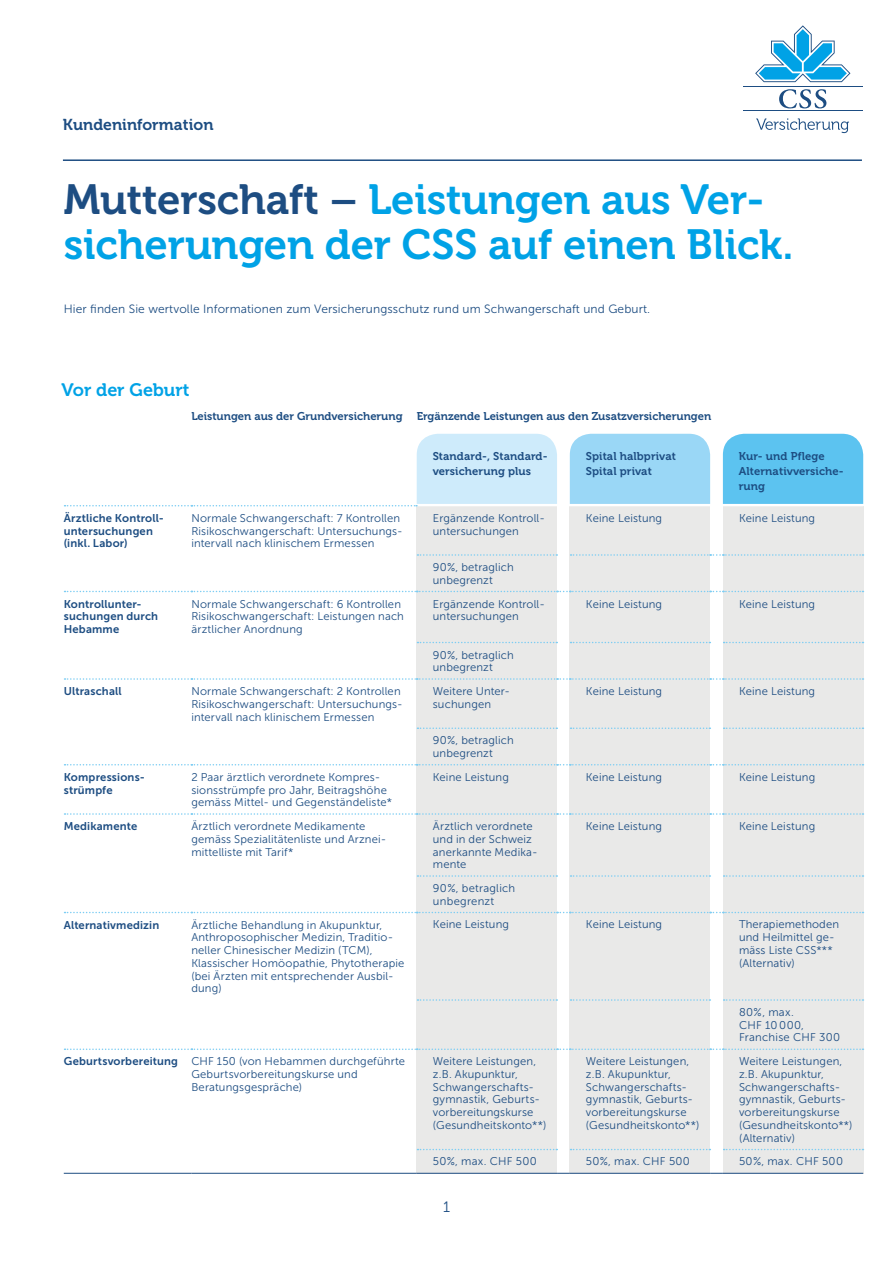
<style>
.page{position:relative;width:893px;height:1263px;background:#fff}
.page>*{position:absolute;margin:0;border:0;box-sizing:border-box;transform-origin:0 0}
.t1{font:42px/45px "Museo 700";letter-spacing:-.005em;color:#00a2e6}
.t2{font:18px "Museo 700";letter-spacing:-.005em;color:#00a2e6}
.t3{font:15.75px "Museo 700";letter-spacing:.005em;color:#1d4d82}
.t4{font:15px "Museo Sans 300";color:#1d4d82}
.t5{font:12px "Museo Sans 300";letter-spacing:.01em;color:#1d4d82}
.t6{font:11.25px/12.8px "Museo Sans 300";letter-spacing:.01em;color:#1d4d82}
.t7{font:11.25px/15px "Museo 700";letter-spacing:.005em;color:#1d4d82}
.t8{font:11.25px/12.8px "Museo Sans 700";letter-spacing:.015em;color:#1d4d82}
.s1{color:#1d4d82}
.s2{font-family:"Museo Sans 700"}
</style>
<div class="page">
<div style="left:570px;top:434px;width:140px;height:70px;background:#9ad7f6"></div>
<div style="left:723px;top:434px;width:140px;height:70px;background:#5cc3f0"></div>
<div style="left:417px;top:506px;width:140px;height:668px;background:#e9e9e8"></div>
<div style="left:570px;top:506px;width:140px;height:668px;background:#e9e9e8"></div>
<div style="left:723px;top:506px;width:140px;height:668px;background:#e9e9e8"></div>
<svg style="left:65px;top:434px;width:492px;height:72px"></svg>
<svg style="left:417px;top:554px;width:140px;height:2px"></svg>
<svg style="left:571px;top:554px;width:292px;height:2px"></svg>
<svg style="left:417px;top:642px;width:140px;height:1px"></svg>
<svg style="left:571px;top:642px;width:139px;height:1px"></svg>
<svg style="left:65px;top:591px;width:798px;height:1px"></svg>
<svg style="left:724px;top:642px;width:139px;height:1px"></svg>
<svg style="left:65px;top:678px;width:798px;height:2px"></svg>
<svg style="left:417px;top:727px;width:140px;height:2px"></svg>
<svg style="left:571px;top:727px;width:139px;height:2px"></svg>
<svg style="left:724px;top:727px;width:139px;height:2px"></svg>
<svg style="left:65px;top:764px;width:798px;height:1px"></svg>
<svg style="left:65px;top:813px;width:798px;height:2px"></svg>
<svg style="left:417px;top:875px;width:140px;height:2px"></svg>
<svg style="left:571px;top:875px;width:139px;height:2px"></svg>
<svg style="left:724px;top:875px;width:139px;height:2px"></svg>
<svg style="left:65px;top:912px;width:798px;height:1px"></svg>
<svg style="left:417px;top:999px;width:140px;height:2px"></svg>
<svg style="left:571px;top:999px;width:139px;height:2px"></svg>
<svg style="left:724px;top:999px;width:139px;height:2px"></svg>
<svg style="left:65px;top:1048px;width:798px;height:2px"></svg>
<svg style="left:417px;top:1149px;width:140px;height:1px"></svg>
<svg style="left:571px;top:1149px;width:139px;height:1px"></svg>
<svg style="left:724px;top:1149px;width:139px;height:1px"></svg>
<hr style="left:64px;top:1173px;width:127px;height:1px;background:#1d4d82">
<hr style="left:191px;top:1173px;width:226px;height:1px;background:#1d4d82">
<hr style="left:417px;top:1173px;width:140px;height:1px;background:#1d4d82">
<svg style="left:557px;top:1173px;width:13px;height:1px"></svg>
<hr style="left:570px;top:1173px;width:140px;height:1px;background:#1d4d82">
<svg style="left:710px;top:1173px;width:13px;height:1px"></svg>
<hr style="left:723px;top:1173px;width:140px;height:1px;background:#1d4d82">
<svg style="left:756px;top:118px;width:93px;height:15px"></svg>
<hr style="left:743px;top:110px;width:119px;height:1px;background:#1d4d82">
<hr style="left:743px;top:87px;width:119px;height:1px;background:#1d4d82">
<svg style="left:755px;top:25px;width:95px;height:57px"></svg>
<svg style="left:779px;top:89px;width:47px;height:19px"></svg>
<hr style="left:63px;top:159px;width:799px;height:2px;background:#1d4d82">
<h3 class="t3" style="left:63px;top:116px;width:152px">Kundeninformation</h3>
<h1 class="t1" style="left:64px;top:178px;width:731px"><span class="s1">Mutterschaft –</span> Leistungen aus Ver&shy;sicherungen der CSS auf einen Blick.</h1>
<p class="t5" style="left:64px;top:302px;width:588px">Hier finden Sie wertvolle Informationen zum Versicherungsschutz rund um Schwangerschaft und Geburt.</p>
<h2 class="t2" style="left:62px;top:380px;width:129px">Vor der Geburt</h2>
<p class="t7" style="left:191px;top:409px;width:213px">Leistungen aus der Grundversicherung</p>
<p class="t7" style="left:417px;top:409px;width:296px">Ergänzende Leistungen aus den Zusatzversicherungen</p>
<p class="t7" style="left:433px;top:449px;width:116px">Standard-, Standard&shy;versicherung plus</p>
<p class="t7" style="left:586px;top:449px;width:92px">Spital halbprivat<br>Spital privat</p>
<p class="t7" style="left:739px;top:449px;width:106px">Kur- und Pflege<br>Alternativversiche&shy;rung</p>
<p class="t8" style="left:64px;top:511px;width:102px">Ärztliche Kontroll&shy;untersuchungen (inkl. Labor)</p>
<p class="t6" style="left:191px;top:512px;width:213px">Normale Schwangerschaft: 7 Kontrollen<br>Risikoschwangerschaft: Untersuchungs&shy;intervall nach klinischem Ermessen</p>
<p class="t6" style="left:433px;top:512px;width:114px">Ergänzende Kontroll&shy;untersuchungen</p>
<p class="t6" style="left:586px;top:512px;width:78px">Keine Leistung</p>
<p class="t6" style="left:739px;top:512px;width:78px">Keine Leistung</p>
<p class="t6" style="left:433px;top:561px;width:82px">90%, betraglich unbegrenzt</p>
<p class="t8" style="left:64px;top:597px;width:96px">Kontrollunter&shy;suchungen durch<br>Hebamme</p>
<p class="t6" style="left:191px;top:597px;width:214px">Normale Schwangerschaft: 6 Kontrollen<br>Risikoschwangerschaft: Leistungen nach ärztlicher Anordnung</p>
<p class="t6" style="left:433px;top:597px;width:114px">Ergänzende Kontroll&shy;untersuchungen</p>
<p class="t6" style="left:586px;top:597px;width:78px">Keine Leistung</p>
<p class="t6" style="left:739px;top:597px;width:78px">Keine Leistung</p>
<p class="t6" style="left:433px;top:648px;width:82px">90%, betraglich unbegrenzt</p>
<p class="t8" style="left:64px;top:685px;width:59px">Ultraschall</p>
<p class="t6" style="left:191px;top:685px;width:213px">Normale Schwangerschaft: 2 Kontrollen<br>Risikoschwangerschaft: Untersuchungs&shy;intervall nach klinischem Ermessen</p>
<p class="t6" style="left:433px;top:685px;width:79px">Weitere Unter&shy;suchungen</p>
<p class="t6" style="left:586px;top:685px;width:78px">Keine Leistung</p>
<p class="t6" style="left:739px;top:685px;width:78px">Keine Leistung</p>
<p class="t6" style="left:433px;top:734px;width:82px">90%, betraglich unbegrenzt</p>
<p class="t8" style="left:64px;top:770px;width:83px">Kompressions&shy;strümpfe</p>
<p class="t6" style="left:191px;top:771px;width:202px">2 Paar ärztlich verordnete Kompres&shy;sionsstrümpfe pro Jahr, Beitragshöhe gemäss Mittel- und Gegenständeliste*</p>
<p class="t6" style="left:433px;top:771px;width:78px">Keine Leistung</p>
<p class="t6" style="left:586px;top:771px;width:78px">Keine Leistung</p>
<p class="t6" style="left:739px;top:771px;width:78px">Keine Leistung</p>
<p class="t8" style="left:64px;top:820px;width:75px">Medikamente</p>
<p class="t6" style="left:191px;top:820px;width:197px">Ärztlich verordnete Medikamente gemäss Spezialitätenliste und Arznei&shy;mittelliste mit Tarif*</p>
<p class="t6" style="left:433px;top:820px;width:106px">Ärztlich verordnete und in der Schweiz anerkannte Medika&shy;mente</p>
<p class="t6" style="left:586px;top:820px;width:78px">Keine Leistung</p>
<p class="t6" style="left:739px;top:820px;width:78px">Keine Leistung</p>
<p class="t6" style="left:433px;top:882px;width:84px">90%, betraglich unbegrenzt</p>
<p class="t8" style="left:64px;top:918px;width:97px">Alternativmedizin</p>
<p class="t6" style="left:191px;top:918px;width:215px">Ärztliche Behandlung in Akupunktur, Anthroposophischer Medizin, Traditio&shy;neller Chinesischer Medizin (TCM), Klassischer Homöopathie, Phytotherapie (bei Ärzten mit entsprechender Ausbil&shy;dung)</p>
<p class="t6" style="left:433px;top:918px;width:78px">Keine Leistung</p>
<p class="t6" style="left:586px;top:918px;width:78px">Keine Leistung</p>
<p class="t6" style="left:739px;top:918px;width:101px">Therapiemethoden und Heilmittel ge&shy;mäss Liste CSS*** (Alternativ)</p>
<p class="t6" style="left:739px;top:1006px;width:103px">80%, max.<br>CHF 10 000,<br>Franchise CHF 300</p>
<p class="t6" style="left:191px;top:1055px;width:215px;text-indent:-128px"><span class="s2">Geburtsvorbereitung</span> CHF 150 (von Hebammen durchgeführte<br>Geburtsvorbereitungskurse und<br>Beratungsgespräche)</p>
<p class="t6" style="left:433px;top:1055px;width:115px">Weitere Leistungen, z.B. Akupunktur,<br>Schwangerschafts&shy;gymnastik, Geburts&shy;vorbereitungskurse (Gesundheitskonto**)</p>
<p class="t6" style="left:586px;top:1055px;width:115px">Weitere Leistungen, z.B. Akupunktur,<br>Schwangerschafts&shy;gymnastik, Geburts&shy;vorbereitungskurse (Gesundheitskonto**)</p>
<p class="t6" style="left:739px;top:1055px;width:115px">Weitere Leistungen, z.B. Akupunktur,<br>Schwangerschafts&shy;gymnastik, Geburts&shy;vorbereitungskurse (Gesundheitskonto**) (Alternativ)</p>
<p class="t6" style="left:433px;top:1155px;width:105px">50%, max. CHF 500</p>
<p class="t6" style="left:586px;top:1155px;width:105px">50%, max. CHF 500</p>
<p class="t6" style="left:739px;top:1155px;width:105px">50%, max. CHF 500</p>
<h3 class="t4" style="left:443px;top:1198px;width:8px">1</h3>
</div>
